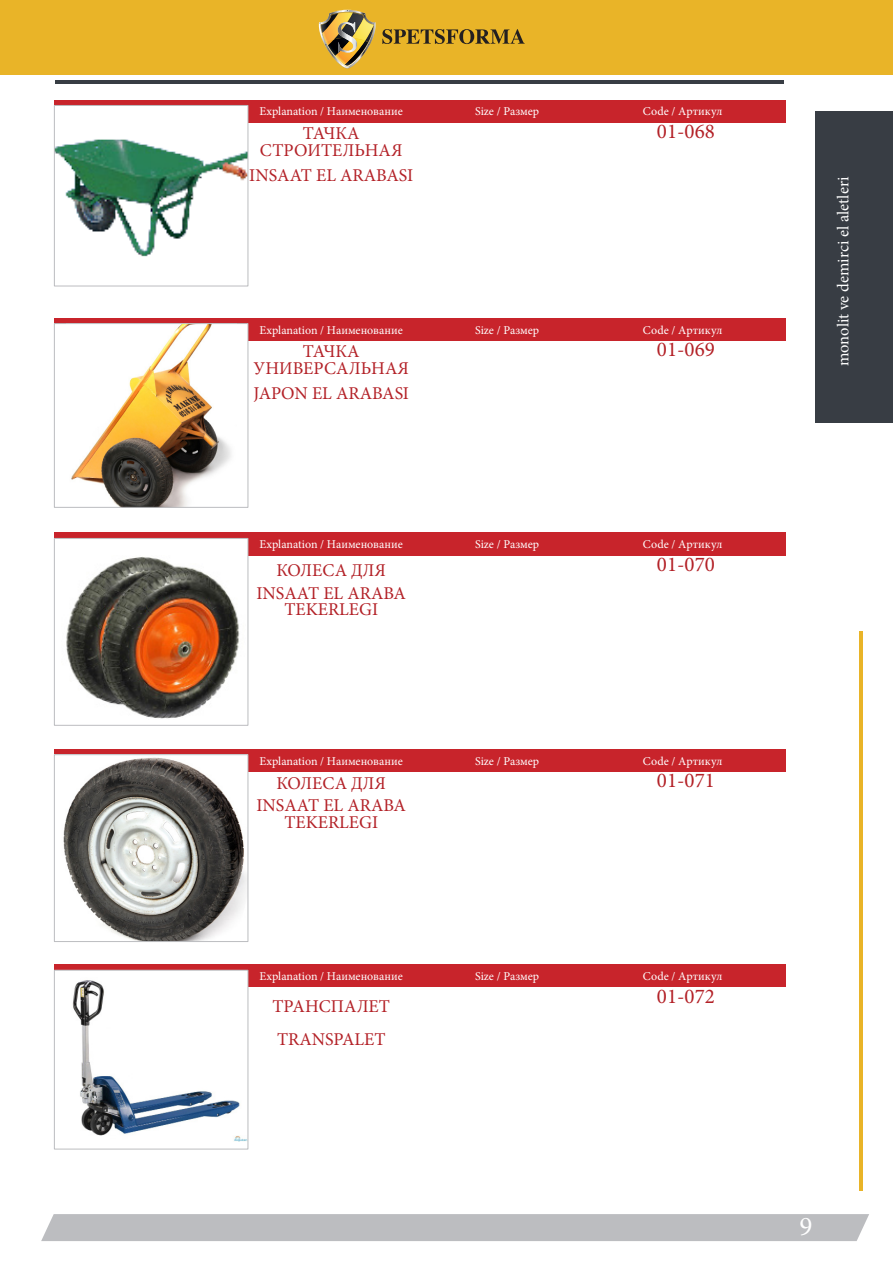
<style>
.page{position:relative;width:893px;height:1263px;background:#fff}
.page>*{position:absolute;margin:0;border:0;box-sizing:border-box;transform-origin:0 0}
.t1{font:27px "Minion Pro";color:#fff}
.t2{font:21px "Minion Pro";color:#b32127}
.t3{font:18px/16.5px "Minion Pro";color:#b32127;text-align:center}
.t4{font:16.5px "Minion Pro";color:#fff}
.t5{font:12px "Minion Pro";color:#fff}
</style>
<div class="page">
<div style="left:815px;top:112px;width:78px;height:311px;background:#383d44"></div>
<div style="left:0;top:0;width:893px;height:75px;background:#e9b428"></div>
<div style="left:41px;top:1214px;width:828px;height:27px;background:#bcbdc0"></div>
<hr style="left:859px;top:631px;width:4px;height:560px;background:#e9b428">
<hr style="left:56px;top:80px;width:728px;height:4px;background:#383d44">
<svg style="left:382px;top:29px;width:143px;height:15px"></svg>
<img style="left:319px;top:10px;width:57px;height:59px">
<div style="left:248px;top:965px;width:537px;height:22px;background:#c8242b"></div>
<div style="left:248px;top:318px;width:537px;height:22px;background:#c8242b"></div>
<div style="left:248px;top:533px;width:537px;height:22px;background:#c8242b"></div>
<div style="left:248px;top:749px;width:537px;height:22px;background:#c8242b"></div>
<div style="left:248px;top:100px;width:537px;height:22px;background:#c8242b"></div>
<div style="left:54px;top:965px;width:731px;height:5px;background:#c8242b"></div>
<div style="left:54px;top:318px;width:731px;height:5px;background:#c8242b"></div>
<div style="left:54px;top:533px;width:731px;height:5px;background:#c8242b"></div>
<div style="left:54px;top:749px;width:731px;height:5px;background:#c8242b"></div>
<div style="left:54px;top:100px;width:731px;height:5px;background:#c8242b"></div>
<img style="left:72px;top:980px;width:174px;height:161px">
<div style="left:54px;top:970px;width:194px;height:179px;border:1px solid #bcbdc0"></div>
<img style="left:71px;top:325px;width:160px;height:181px">
<div style="left:54px;top:323px;width:194px;height:185px;border:1px solid #bcbdc0"></div>
<img style="left:66px;top:556px;width:174px;height:163px">
<div style="left:54px;top:538px;width:194px;height:188px;border:1px solid #bcbdc0"></div>
<img style="left:63px;top:757px;width:183px;height:183px">
<div style="left:54px;top:754px;width:194px;height:188px;border:1px solid #bcbdc0"></div>
<img style="left:56px;top:139px;width:190px;height:118px">
<div style="left:54px;top:105px;width:194px;height:181px;border:1px solid #bcbdc0"></div>
<p class="t5" style="left:260px;top:104px;width:145px">Explanation / Наименование</p>
<p class="t3" style="left:260px;top:125px;width:144px">ТАЧКА<br>СТРОИТЕЛЬНАЯ</p>
<p class="t3" style="left:249px;top:167px;width:166px">INSAAT EL ARABASI</p>
<p class="t5" style="left:260px;top:322px;width:145px">Explanation / Наименование</p>
<p class="t3" style="left:254px;top:343px;width:157px">ТАЧКА<br>УНИВЕРСАЛЬНАЯ</p>
<p class="t3" style="left:253px;top:385px;width:157px">JAPON EL ARABASI</p>
<p class="t5" style="left:260px;top:537px;width:145px">Explanation / Наименование</p>
<p class="t3" style="left:277px;top:562px;width:111px">КОЛЕСА ДЛЯ</p>
<p class="t3" style="left:256px;top:585px;width:151px">INSAAT EL ARABA<br>TEKERLEGI</p>
<p class="t5" style="left:260px;top:753px;width:145px">Explanation / Наименование</p>
<p class="t3" style="left:277px;top:775px;width:111px">КОЛЕСА ДЛЯ</p>
<p class="t3" style="left:256px;top:797px;width:151px">INSAAT EL ARABA<br>TEKERLEGI</p>
<p class="t5" style="left:260px;top:968px;width:145px">Explanation / Наименование</p>
<p class="t3" style="left:273px;top:998px;width:119px">ТРАНСПАЛЕТ</p>
<p class="t3" style="left:277px;top:1031px;width:110px">TRANSPALET</p>
<p class="t5" style="left:475px;top:104px;width:66px">Size / Размер</p>
<p class="t5" style="left:475px;top:322px;width:66px">Size / Размер</p>
<p class="t5" style="left:475px;top:536px;width:66px">Size / Размер</p>
<p class="t5" style="left:475px;top:753px;width:66px">Size / Размер</p>
<p class="t5" style="left:475px;top:968px;width:66px">Size / Размер</p>
<p class="t5" style="left:643px;top:104px;width:81px">Code / Артикул</p>
<p class="t2" style="left:657px;top:117px;width:59px">01-068</p>
<p class="t5" style="left:643px;top:322px;width:81px">Code / Артикул</p>
<p class="t2" style="left:657px;top:335px;width:59px">01-069</p>
<p class="t5" style="left:643px;top:537px;width:81px">Code / Артикул</p>
<p class="t2" style="left:657px;top:550px;width:59px">01-070</p>
<p class="t5" style="left:643px;top:753px;width:81px">Code / Артикул</p>
<p class="t2" style="left:657px;top:766px;width:59px">01-071</p>
<p class="t5" style="left:643px;top:968px;width:81px">Code / Артикул</p>
<p class="t2" style="left:657px;top:982px;width:59px">01-072</p>
<p class="t4" style="left:832px;top:366px;width:191px;rotate:-90deg">monolit ve demirci el aletleri</p>
<h1 class="t1" style="left:799px;top:1209px;width:32px">99</h1>
</div>
